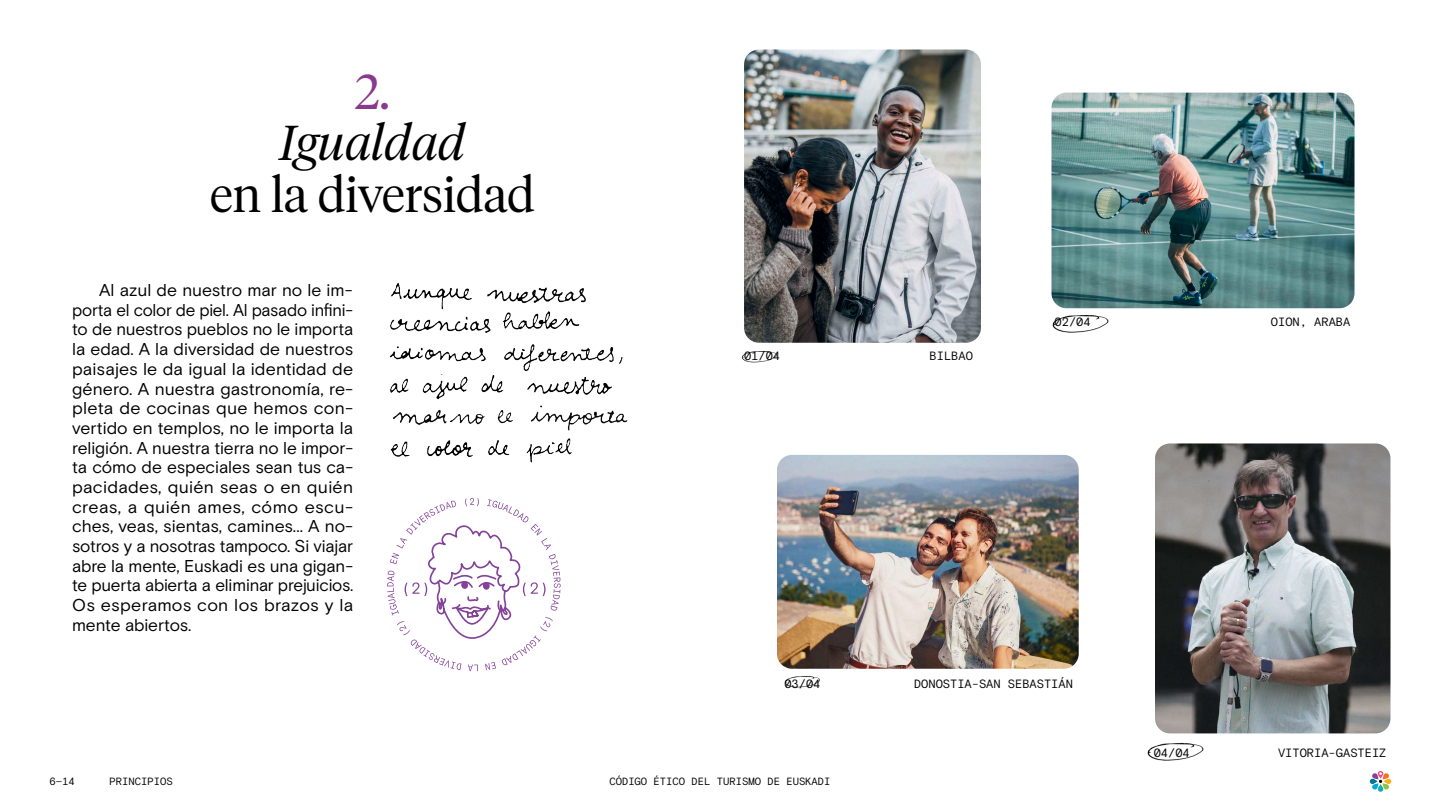
<style>
.page{position:relative;width:1440px;height:810px;background:#fff}
.page>*{position:absolute;margin:0;border:0;box-sizing:border-box;transform-origin:0 0}
.t1{font:300 48.75px "Tiempos Headline";color:#000}
.t2{font:italic 300 48.75px "Tiempos Headline";color:#000}
.t3{font:300 48.75px "Tiempos Headline";color:#8a3a8e}
.t4{font:17.17px/19.7px "Basis Grotesque Pro";color:#000;text-align:justify}
.t5{font:12px "Basis Grotesque Pro Mono";color:#000}
.t6{font:10.5px "Basis Grotesque Pro Mono";color:#000}
</style>
<div class="page">
<div style="left:1378px;top:784px;width:5px;height:8px;background:#18acb5;border-radius:3px"></div>
<div style="left:1370px;top:779px;width:8px;height:5px;background:#007697;border-radius:3px"></div>
<div style="left:1383px;top:779px;width:8px;height:5px;background:#faaf18;border-radius:3px"></div>
<svg style="left:1372px;top:771px;width:17px;height:19px"></svg>
<img style="left:744px;top:50px;width:237px;height:293px">
<img style="left:777px;top:455px;width:302px;height:214px">
<img style="left:1052px;top:93px;width:302px;height:215px">
<img style="left:741px;top:351px;width:36px;height:12px">
<img style="left:1052px;top:314px;width:57px;height:19px">
<img style="left:1147px;top:742px;width:57px;height:19px">
<img style="left:784px;top:676px;width:36px;height:12px">
<img style="left:1155px;top:443px;width:235px;height:290px">
<img style="left:391px;top:283px;width:195px;height:24px">
<img style="left:390px;top:307px;width:190px;height:26px">
<img style="left:390px;top:344px;width:233px;height:27px">
<img style="left:390px;top:376px;width:78px;height:23px">
<img style="left:450px;top:405px;width:178px;height:26px">
<img style="left:391px;top:438px;width:181px;height:25px">
<img style="left:481px;top:375px;width:131px;height:20px">
<img style="left:392px;top:409px;width:55px;height:16px">
<svg style="left:387px;top:498px;width:174px;height:173px"></svg>
<h1 class="t3" style="left:355px;top:58px;width:36px">2.</h1>
<h1 class="t2" style="left:279px;top:110px;width:187px">Igualdad</h1>
<h1 class="t1" style="left:210px;top:162px;width:326px">en la diversidad</h1>
<p class="t4" style="left:72px;top:280px;width:283px;text-indent:27px">Al azul de nuestro mar no le im&shy;porta el color de piel. Al pasado infini&shy;to de nuestros pueblos no le importa la edad. A la diversidad de nuestros paisajes le da igual la identidad de género. A nuestra gastronomía, re&shy;pleta de cocinas que hemos con&shy;vertido en templos, no le importa la religión. A nuestra tierra no le impor&shy;ta cómo de especiales sean tus ca&shy;pacidades, quién seas o en quién creas, a quién ames, cómo escu&shy;ches, veas, sientas, camines... A no&shy;sotros y a nosotras tampoco. Si viajar abre la mente, Euskadi es una gigan&shy;te puerta abierta a eliminar prejuicios.<br>Os esperamos con los brazos y la mente abiertos.</p>
<p class="t5" style="left:744px;top:349px;width:38px">01/04</p>
<p class="t5" style="left:930px;top:349px;width:45px">BILBAO</p>
<p class="t5" style="left:1055px;top:314px;width:38px">02/04</p>
<p class="t5" style="left:1271px;top:314px;width:81px">OION, ARABA</p>
<p class="t5" style="left:784px;top:677px;width:38px">03/04</p>
<p class="t5" style="left:914px;top:677px;width:160px">DONOSTIA-SAN SEBASTIÁN</p>
<p class="t5" style="left:1154px;top:746px;width:38px">04/04</p>
<p class="t5" style="left:1278px;top:746px;width:110px">VITORIA-GASTEIZ</p>
<p class="t6" style="left:50px;top:776px;width:27px">6—14</p>
<p class="t6" style="left:109px;top:776px;width:65px">PRINCIPIOS</p>
<p class="t6" style="left:609px;top:775px;width:223px">CÓDIGO ÉTICO DEL TURISMO DE EUSKADI</p>
</div>
